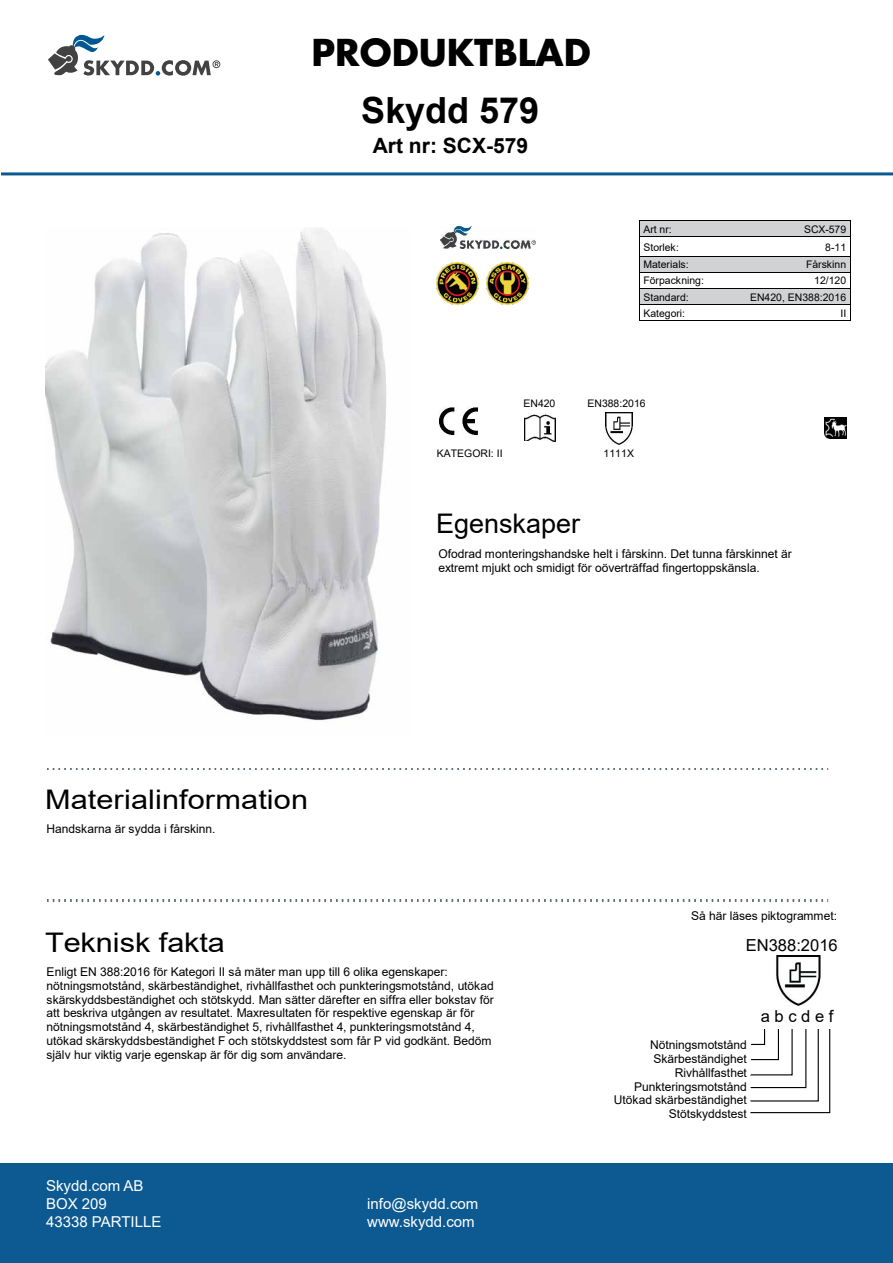
<style>
.page{position:relative;width:893px;height:1263px;background:#fff}
.page>*{position:absolute;margin:0;border:0;box-sizing:border-box;transform-origin:0 0}
.t1{font:700 36px "Futura Std";color:#000}
.t2{font:700 36px "Arial";color:#000}
.t3{font:27px "Arial";color:#000;scale:1.14 1}
.t4{font:27px "Arial";color:#000}
.t5{font:700 21px "Arial";color:#000}
.t6{font:16.5px "Arial";color:#000}
.t7{font:15px/18px "Arial";color:#fff}
.t8{font:12px/13.8px "Arial";letter-spacing:-.005em;color:#000}
.t9{font:10.5px "Arial";color:#000}
</style>
<div class="page">
<img style="left:45px;top:228px;width:342px;height:493px">
<img style="left:524px;top:414px;width:32px;height:29px">
<img style="left:47px;top:768px;width:782px;height:2px">
<div style="left:425px;top:441px;width:122px;height:23px;background:#fff"></div>
<img style="left:605px;top:413px;width:28px;height:31px">
<div style="left:639px;top:221px;width:83px;height:16px;background:#d1d2d3"></div>
<div style="left:722px;top:221px;width:128px;height:16px;background:#d1d2d3"></div>
<hr style="left:639px;top:220px;width:83px;height:1px;background:#000">
<hr style="left:723px;top:220px;width:127px;height:1px;background:#000">
<hr style="left:639px;top:237px;width:83px;height:1px;background:#000">
<hr style="left:723px;top:237px;width:127px;height:1px;background:#000">
<div style="left:639px;top:257px;width:83px;height:15px;background:#d1d2d3"></div>
<div style="left:722px;top:257px;width:128px;height:15px;background:#d1d2d3"></div>
<hr style="left:639px;top:256px;width:83px;height:1px;background:#000">
<hr style="left:723px;top:256px;width:127px;height:1px;background:#000">
<hr style="left:639px;top:272px;width:83px;height:1px;background:#000">
<hr style="left:723px;top:272px;width:127px;height:1px;background:#000">
<div style="left:639px;top:289px;width:83px;height:15px;background:#d1d2d3"></div>
<div style="left:722px;top:289px;width:128px;height:15px;background:#d1d2d3"></div>
<hr style="left:639px;top:288px;width:83px;height:1px;background:#000">
<hr style="left:723px;top:288px;width:127px;height:1px;background:#000">
<hr style="left:639px;top:304px;width:83px;height:1px;background:#000">
<hr style="left:723px;top:304px;width:127px;height:1px;background:#000">
<svg style="left:639px;top:221px;width:1px;height:100px"></svg>
<hr style="left:639px;top:321px;width:83px;height:1px;background:#000">
<hr style="left:722px;top:321px;width:128px;height:1px;background:#000">
<svg style="left:850px;top:220px;width:1px;height:101px"></svg>
<svg style="left:750px;top:1029px;width:81px;height:85px"></svg>
<img style="left:436px;top:263px;width:42px;height:42px">
<img style="left:486px;top:263px;width:42px;height:42px">
<img style="left:776px;top:956px;width:45px;height:49px">
<img style="left:439px;top:407px;width:39px;height:28px">
<img style="left:47px;top:899px;width:782px;height:2px">
<img style="left:825px;top:417px;width:21px;height:21px">
<svg style="left:48px;top:35px;width:172px;height:41px"></svg>
<div style="left:0;top:1164px;width:893px;height:99px;background:#0c5a91"></div>
<hr style="left:1px;top:172px;width:892px;height:3px;background:#0c5a91">
<img style="left:440px;top:226px;width:96px;height:23px">
<h1 class="t1" style="left:311px;top:29px;width:281px">PRODUKTBLAD</h1>
<h1 class="t2" style="left:361px;top:85px;width:180px">Skydd 579</h1>
<h3 class="t5" style="left:373px;top:131px;width:157px">Art nr: SCX-579</h3>
<p class="t9" style="left:643px;top:222px;width:30px">Art nr:</p>
<p class="t9" style="left:804px;top:222px;width:44px">SCX-579</p>
<p class="t9" style="left:643px;top:240px;width:37px">Storlek:</p>
<p class="t9" style="left:825px;top:240px;width:22px">8-11</p>
<p class="t9" style="left:643px;top:257px;width:47px">Materials:</p>
<p class="t9" style="left:806px;top:257px;width:42px">Fårskinn</p>
<p class="t9" style="left:643px;top:274px;width:62px">Förpackning:</p>
<p class="t9" style="left:814px;top:274px;width:33px">12/120</p>
<p class="t9" style="left:643px;top:290px;width:47px">Standard:</p>
<p class="t9" style="left:750px;top:290px;width:98px">EN420, EN388:2016</p>
<p class="t9" style="left:643px;top:306px;width:43px">Kategori:</p>
<p class="t9" style="left:841px;top:306px;width:7px">II</p>
<p class="t9" style="left:437px;top:446px;width:67px">KATEGORI: II</p>
<p class="t9" style="left:524px;top:396px;width:33px">EN420</p>
<p class="t9" style="left:587px;top:396px;width:60px">EN388:2016</p>
<p class="t9" style="left:604px;top:446px;width:32px">1111X</p>
<h2 class="t4" style="left:436px;top:505px;width:146px">Egenskaper</h2>
<h2 class="t3" style="left:45px;top:781px;width:232px">Materialinformation</h2>
<p class="t8" style="left:47px;top:822px;width:170px">Handskarna är sydda i fårskinn.</p>
<h2 class="t3" style="left:45px;top:924px;width:159px">Teknisk fakta</h2>
<p class="t8" style="left:438px;top:547px;width:355px">Ofodrad monteringshandske helt i fårskinn. Det tunna fårskinnet är extremt mjukt och smidigt för oöverträffad fingertoppskänsla.</p>
<p class="t8" style="left:691px;top:908px;width:148px">Så här läses piktogrammet:</p>
<h3 class="t6" style="left:746px;top:934px;width:93px">EN388:2016</h3>
<p class="t8" style="left:47px;top:965px;width:449px">Enligt EN 388:2016 för Kategori II så mäter man upp till 6 olika egenskaper: nötningsmotstånd, skärbeständighet, rivhållfasthet och punkteringsmotstånd, utökad skärskyddsbeständighet och stötskydd. Man sätter därefter en siffra eller bokstav för att beskriva utgången av resultatet. Maxresultaten för respektive egenskap är för nötningsmotstånd 4, skärbeständighet 5, rivhållfasthet 4, punkteringsmotstånd 4, utökad skärskyddsbeständighet F och stötskyddstest som får P vid godkänt. Bedöm själv hur viktig varje egenskap är för dig som användare.</p>
<p class="t7" style="left:46px;top:1176px;width:117px">Skydd.com AB<br>BOX 209<br>43338 PARTILLE</p>
<p class="t7" style="left:367px;top:1194px;width:113px">info@skydd.com www.skydd.com</p>
<p class="t8" style="left:614px;top:1038px;width:135px;text-align:right">Nötningsmotstånd<br>Skärbeständighet<br>Rivhållfasthet<br>Punkteringsmotstånd<br>Utökad skärbeständighet<br>Stötskyddstest</p>
<h3 class="t6" style="left:761px;top:1004px;width:74px">a bcd ef</h3>
</div>
